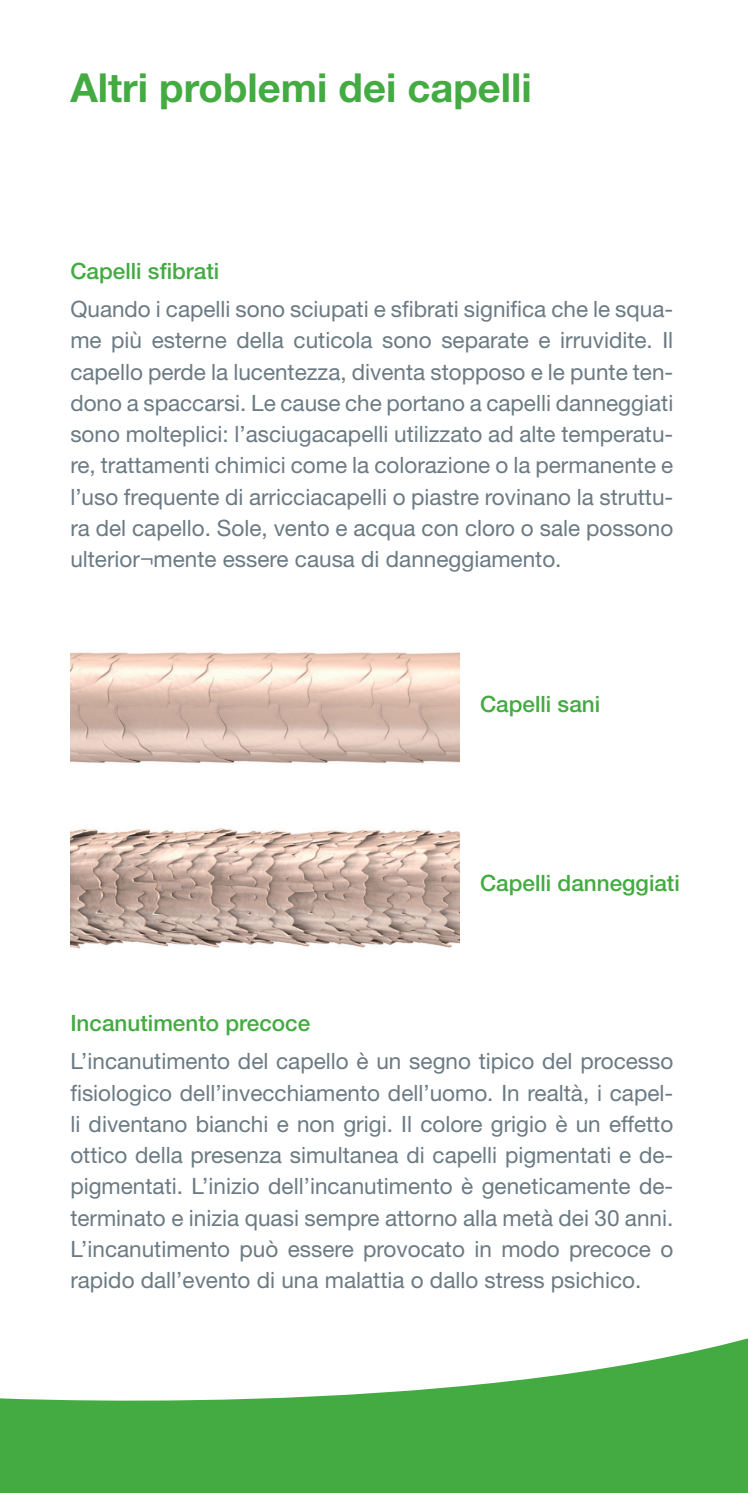
<style>
.page{position:relative;width:748px;height:1493px;background:#fff}
.page>*{position:absolute;margin:0;border:0;box-sizing:border-box;transform-origin:0 0}
.t1{font:700 40px "Helvetica Neue LT";color:#44aa42}
.t2{font:22.5px/31.2px "Helvetica Neue LT";color:#6b7a83;text-align:justify}
.t3{font:500 22.5px "Helvetica Neue LT";color:#44aa42}
</style>
<div class="page">
<svg style="left:0;top:1338px;width:747px;height:155px;fill:#44aa42"></svg>
<img style="left:70px;top:652px;width:389px;height:297px">
<svg style="left:742px;top:1486px;width:6px;height:7px"></svg>
<h1 class="t1" style="left:70px;top:63px;width:463px">Altri problemi dei capelli</h1>
<p class="t3" style="left:70px;top:257px;width:150px">Capelli sfibrati</p>
<p class="t2" style="left:70px;top:293px;width:604px">Quando i capelli sono sciupati e sfibrati significa che le squa&shy;me più esterne della cuticola sono separate e irruvidite. Il capello perde la lucentezza, diventa stopposo e le punte ten&shy;dono a spaccarsi. Le cause che portano a capelli danneggiati sono molteplici: l’asciugacapelli utilizzato ad alte temperatu&shy;re, trattamenti chimici come la colorazione o la permanente e l’uso frequente di arricciacapelli o piastre rovinano la struttu&shy;ra del capello. Sole, vento e acqua con cloro o sale possono ulterior¬mente essere causa di danneggiamento.</p>
<p class="t3" style="left:480px;top:691px;width:122px">Capelli sani</p>
<p class="t3" style="left:480px;top:869px;width:201px">Capelli danneggiati</p>
<p class="t3" style="left:70px;top:1009px;width:241px">Incanutimento precoce</p>
<p class="t2" style="left:70px;top:1045px;width:604px">L’incanutimento del capello è un segno tipico del processo fisiologico dell’invecchiamento dell’uomo. In realtà, i capel&shy;li diventano bianchi e non grigi. Il colore grigio è un effetto ottico della presenza simultanea di capelli pigmentati e de&shy;pigmentati. L’inizio dell’incanutimento è geneticamente de&shy;terminato e inizia quasi sempre attorno alla metà dei 30 anni.<br>L’incanutimento può essere provocato in modo precoce o rapido dall’evento di una malattia o dallo stress psichico.</p>
</div>
